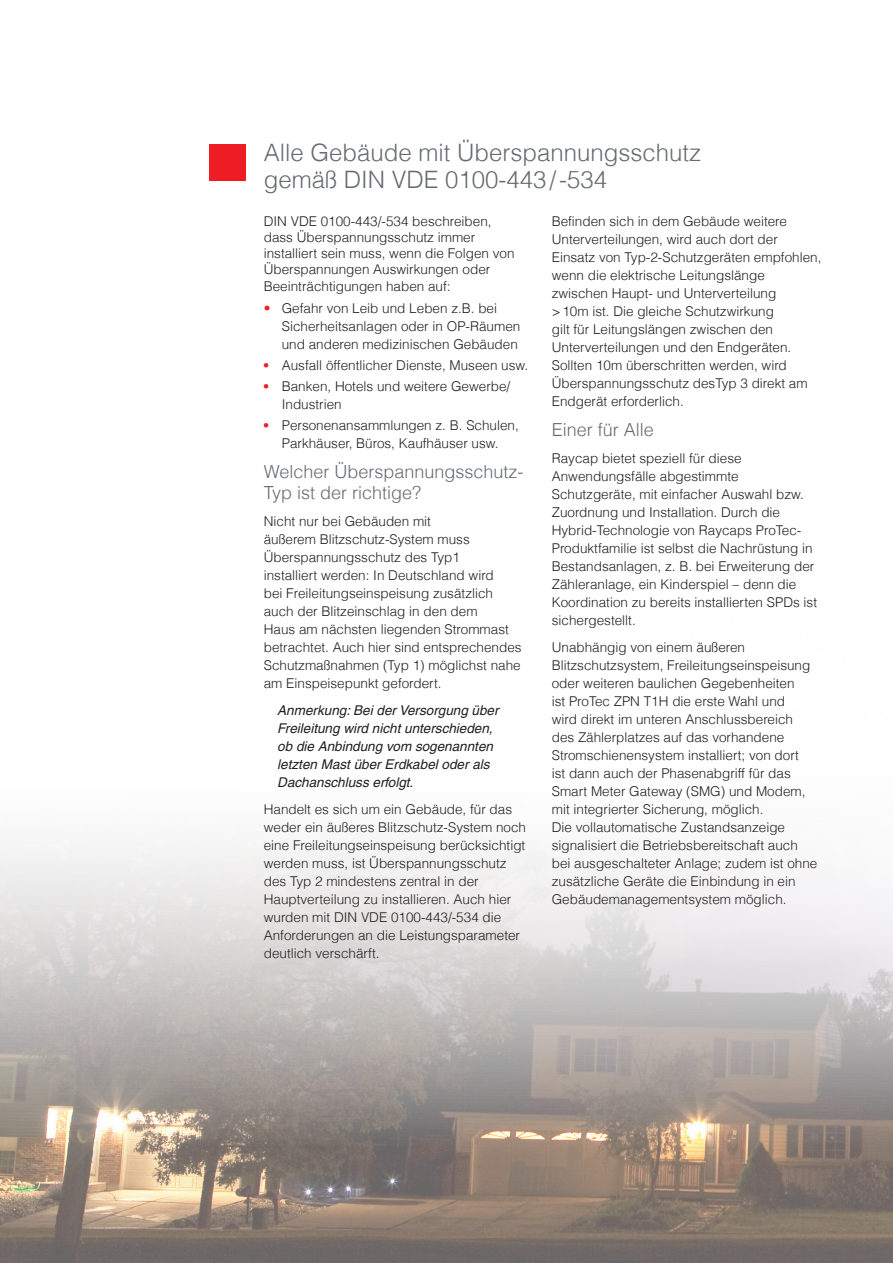
<style>
.page{position:relative;width:893px;height:1263px;background:#fff}
.page>*{position:absolute;margin:0;border:0;box-sizing:border-box;transform-origin:0 0}
.t1{font:300 24px/27px "Helvetica LT Com";color:#666b70}
.t2{font:300 18px/21px "Helvetica LT Com";color:#666b70}
.t3{font:300 13.5px/18px "Helvetica LT Com";color:#231f20}
.t4{font:italic 13.5px/18px "Helvetica LT Com";color:#231f20}
.s1{color:#ee1d23}
.s2{font-weight:700;color:#ee1d23}
</style>
<div class="page">
<img style="left:0;top:144px;width:607px;height:1119px">
<div style="left:210px;top:144px;width:36px;height:36px;background:#ee1d23"></div>
<img style="left:607px;top:858px;width:286px;height:405px">
<h1 class="t1" style="left:264px;top:139px;width:439px">Alle Gebäude mit Überspannungsschutz gemäß DIN VDE 0100-443/-534</h1>
<p class="t3" style="left:264px;top:213px;width:252px;line-height:16.2px">DIN VDE 0100-443/-534 beschreiben, dass Überspannungsschutz immer installiert sein muss, wenn die Folgen von Überspannungen Auswirkungen oder Beeinträchtigungen haben auf:</p>
<p class="t3" style="left:282px;top:299px;width:240px;text-indent:-18px"><span class="s1">•</span> Gefahr von Leib und Leben z.B. bei<br>Sicherheitsanlagen oder in OP-Räumen und anderen medizinischen Gebäuden</p>
<p class="t3" style="left:264px;top:356px;width:266px"><span class="s2">•</span> Ausfall öffentlicher Dienste, Museen usw.</p>
<p class="t3" style="left:282px;top:377px;width:230px;text-indent:-18px"><span class="s2">•</span> Banken, Hotels und weitere Gewerbe/<br>Industrien</p>
<p class="t3" style="left:264px;top:416px;width:257px;text-align:center"><span class="s2">•</span> Personenansammlungen z. B. Schulen,<br>Parkhäuser, Büros, Kaufhäuser usw.</p>
<h2 class="t2" style="left:264px;top:461px;width:261px">Welcher Überspannungsschutz-<br>Typ ist der richtige?</h2>
<p class="t3" style="left:264px;top:512px;width:259px">Nicht nur bei Gebäuden mit<br>äußerem Blitzschutz-System muss Überspannungsschutz des Typ1<br>installiert werden: In Deutschland wird<br>bei Freileitungseinspeisung zusätzlich auch der Blitzeinschlag in den dem<br>Haus am nächsten liegenden Strommast betrachtet. Auch hier sind entsprechendes Schutzmaßnahmen (Typ 1) möglichst nahe am Einspeisepunkt gefordert.</p>
<p class="t4" style="left:277px;top:701px;width:223px">Anmerkung: Bei der Versorgung über Freileitung wird nicht unterschieden, ob die Anbindung vom sogenannten letzten Mast über Erdkabel oder als Dachanschluss erfolgt.</p>
<p class="t3" style="left:264px;top:800px;width:264px">Handelt es sich um ein Gebäude, für das weder ein äußeres Blitzschutz-System noch eine Freileitungseinspeisung berücksichtigt werden muss, ist Überspannungsschutz des Typ 2 mindestens zentral in der Hauptverteilung zu installieren. Auch hier wurden mit DIN VDE 0100-443/-534 die Anforderungen an die Leistungsparameter deutlich verschärft.</p>
<p class="t3" style="left:552px;top:212px;width:271px">Befinden sich in dem Gebäude weitere Unterverteilungen, wird auch dort der Einsatz von Typ-2-Schutzgeräten empfohlen, wenn die elektrische Leitungslänge zwischen Haupt- und Unterverteilung<br>&gt;10m ist. Die gleiche Schutzwirkung<br>gilt für Leitungslängen zwischen den Unterverteilungen und den Endgeräten.<br>Sollten 10m überschritten werden, wird Überspannungsschutz desTyp 3 direkt am Endgerät erforderlich.</p>
<h2 class="t2" style="left:552px;top:419px;width:104px">Einer für Alle</h2>
<p class="t3" style="left:552px;top:449px;width:267px">Raycap bietet speziell für diese Anwendungsfälle abgestimmte Schutzgeräte, mit einfacher Auswahl bzw.<br>Zuordnung und Installation. Durch die Hybrid-Technologie von Raycaps ProTec-Produktfamilie ist selbst die Nachrüstung in Bestandsanlagen, z. B. bei Erweiterung der Zähleranlage, ein Kinderspiel – denn die Koordination zu bereits installierten SPDs ist sichergestellt.</p>
<p class="t3" style="left:552px;top:638px;width:267px">Unabhängig von einem äußeren Blitzschutzsystem, Freileitungseinspeisung oder weiteren baulichen Gegebenheiten<br>ist ProTec ZPN T1H die erste Wahl und<br>wird direkt im unteren Anschlussbereich des Zählerplatzes auf das vorhandene Stromschienensystem installiert; von dort<br>ist dann auch der Phasenabgriff für das Smart Meter Gateway (SMG) und Modem, mit integrierter Sicherung, möglich.<br>Die vollautomatische Zustandsanzeige signalisiert die Betriebsbereitschaft auch bei ausgeschalteter Anlage; zudem ist ohne zusätzliche Geräte die Einbindung in ein Gebäudemanagementsystem möglich.</p>
</div>
